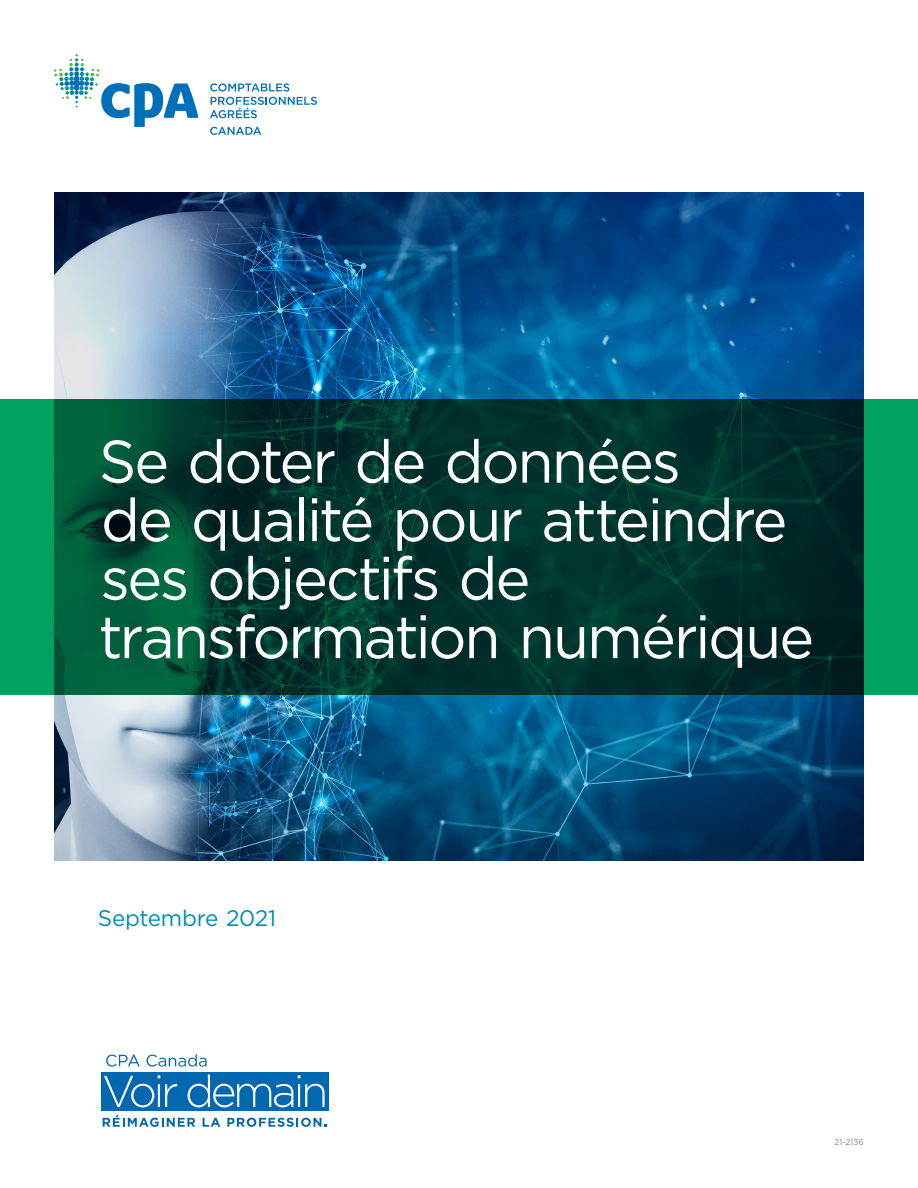
<style>
.page{position:relative;width:918px;height:1188px;background:#fff}
.page>*{position:absolute;margin:0;border:0;box-sizing:border-box;transform-origin:0 0}
.t1{font:60px/58.5px "Gotham";letter-spacing:-.035em;color:#fff}
.t2{font:22.5px "Gotham";letter-spacing:-.01em;color:#008eb4}
.t3{font:8.25px "Gotham";letter-spacing:.01em;color:#808285}
</style>
<div class="page">
<svg style="left:210px;top:127px;width:51px;height:8px"></svg>
<svg style="left:54px;top:54px;width:144px;height:73px"></svg>
<svg style="left:210px;top:83px;width:107px;height:35px"></svg>
<img style="left:54px;top:192px;width:810px;height:669px">
<svg style="left:0;top:399px;width:918px;height:296px;background:#043"></svg>
<div style="left:102px;top:1072px;width:227px;height:38px;background:#0067b1"></div>
<svg style="left:106px;top:1055px;width:34px;height:12px"></svg>
<svg style="left:146px;top:1054px;width:61px;height:13px"></svg>
<svg style="left:103px;top:1115px;width:92px;height:12px"></svg>
<svg style="left:203px;top:1118px;width:17px;height:9px"></svg>
<svg style="left:227px;top:1118px;width:99px;height:9px"></svg>
<svg style="left:104px;top:1075px;width:73px;height:32px"></svg>
<svg style="left:188px;top:1074px;width:137px;height:33px"></svg>
<p class="t1" style="left:99px;top:432px;width:717px">Se doter de données<br>de qualité pour atteindre ses objectifs de transformation numérique</p>
<p class="t2" style="left:98px;top:904px;width:180px">Septembre 2021</p>
<p class="t3" style="left:834px;top:1137px;width:31px">21-2136</p>
</div>
